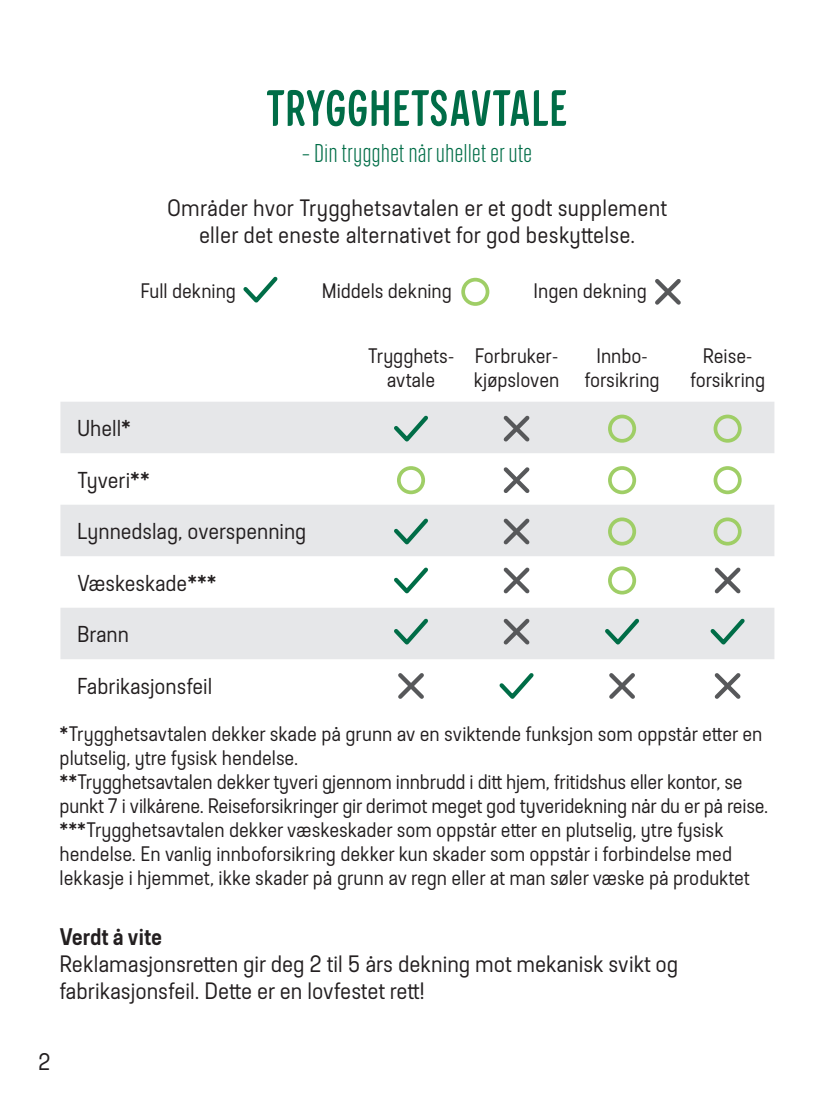
<style>
.page{position:relative;width:834px;height:1106px;background:#fff}
.page>*{position:absolute;margin:0;border:0;box-sizing:border-box;transform-origin:0 0}
.t1{font:51px "Elkjop Headline";letter-spacing:.015em;color:#006d47}
.t2{font:300 24px "Elkjop Condensed";letter-spacing:.025em;color:#006d47}
.t3{font:600 24px "Elkjop Bodytext";color:#231f20}
.t4{font:24px "Elkjop Bodytext";color:#231f20}
.Body_text{font:23.7px/27px "Elkjop Bodytext";color:#231f20}
.Ingress{font:23.7px/27px "Elkjop Bodytext";letter-spacing:.01em;color:#231f20;text-align:center}
.t5{font:23.1px "Elkjop Bodytext";color:#231f20}
.t6{font:21px/24px "Elkjop Bodytext";color:#231f20;text-align:center}
</style>
<div class="page">
<svg style="left:60px;top:402px;width:714px;height:257px;fill:#e6e7e9"></svg>
<div style="left:397px;top:466px;width:28px;height:28px;border:4px solid #9fce66;border-radius:50%"></div>
<div style="left:608px;top:466px;width:28px;height:28px;border:4px solid #9fce66;border-radius:50%"></div>
<div style="left:608px;top:414px;width:28px;height:28px;border:4px solid #9fce66;border-radius:50%"></div>
<div style="left:713px;top:466px;width:28px;height:28px;border:4px solid #9fce66;border-radius:50%"></div>
<div style="left:608px;top:517px;width:28px;height:28px;border:4px solid #9fce66;border-radius:50%"></div>
<div style="left:713px;top:517px;width:28px;height:28px;border:4px solid #9fce66;border-radius:50%"></div>
<div style="left:608px;top:566px;width:28px;height:28px;border:4px solid #9fce66;border-radius:50%"></div>
<div style="left:713px;top:414px;width:28px;height:28px;border:4px solid #9fce66;border-radius:50%"></div>
<svg style="left:243px;top:276px;width:35px;height:27px"></svg>
<div style="left:461px;top:278px;width:28px;height:28px;border:4px solid #9fce66;border-radius:50%"></div>
<svg style="left:655px;top:279px;width:26px;height:26px"></svg>
<svg style="left:499px;top:412px;width:34px;height:33px"></svg>
<svg style="left:499px;top:463px;width:34px;height:34px"></svg>
<svg style="left:499px;top:514px;width:34px;height:34px"></svg>
<svg style="left:499px;top:563px;width:34px;height:34px"></svg>
<svg style="left:710px;top:563px;width:34px;height:34px"></svg>
<svg style="left:499px;top:615px;width:34px;height:33px"></svg>
<svg style="left:398px;top:673px;width:26px;height:26px"></svg>
<svg style="left:609px;top:673px;width:26px;height:26px"></svg>
<svg style="left:714px;top:673px;width:27px;height:26px"></svg>
<svg style="left:390px;top:412px;width:42px;height:34px"></svg>
<svg style="left:390px;top:514px;width:42px;height:34px"></svg>
<svg style="left:390px;top:563px;width:42px;height:34px"></svg>
<svg style="left:390px;top:615px;width:42px;height:34px"></svg>
<svg style="left:601px;top:615px;width:42px;height:34px"></svg>
<svg style="left:706px;top:615px;width:42px;height:34px"></svg>
<svg style="left:499px;top:673px;width:35px;height:26px"></svg>
<p class="t1" style="left:267px;top:81px;width:302px">TRYGGHETSAVTALE</p>
<p class="t2" style="left:302px;top:140px;width:231px">– Din trygghet når uhellet er ute</p>
<p class="Ingress" style="left:167px;top:195px;width:501px">Områder hvor Trygghetsavtalen er et godt supplement eller det eneste alternativet for god beskyttelse.</p>
<p class="t6" style="left:140px;top:279px;width:97px">Full dekning</p>
<p class="t6" style="left:322px;top:279px;width:132px">Middels dekning</p>
<p class="t6" style="left:533px;top:279px;width:115px">Ingen dekning</p>
<p class="t5" style="left:77px;top:415px;width:55px">Uhell*</p>
<p class="t5" style="left:77px;top:467px;width:74px">Tyveri**</p>
<p class="t5" style="left:77px;top:518px;width:231px">Lynnedslag, overspenning</p>
<p class="t5" style="left:77px;top:570px;width:141px">Væskeskade***</p>
<p class="t5" style="left:77px;top:621px;width:53px">Brann</p>
<p class="t5" style="left:77px;top:673px;width:137px">Fabrikasjonsfeil</p>
<p class="t6" style="left:368px;top:344px;width:88px">Trygghets&shy;avtale</p>
<p class="t6" style="left:473px;top:344px;width:87px;text-align:left">Forbruker&shy;kjøpsloven</p>
<p class="t6" style="left:584px;top:344px;width:77px">Innbo&shy;forsikring</p>
<p class="t6" style="left:690px;top:344px;width:77px">Reise&shy;forsikring</p>
<p class="t6" style="left:60px;top:722px;width:710px;text-align:left">*Trygghetsavtalen dekker skade på grunn av en sviktende funksjon som oppstår etter en plutselig, ytre fysisk hendelse.<br>**Trygghetsavtalen dekker tyveri gjennom innbrudd i ditt hjem, fritidshus eller kontor, se punkt 7 i vilkårene. Reiseforsikringer gir derimot meget god tyveridekning når du er på reise. ***Trygghetsavtalen dekker væskeskader som oppstår etter en plutselig, ytre fysisk hendelse. En vanlig innboforsikring dekker kun skader som oppstår i forbindelse med lekkasje i hjemmet, ikke skader på grunn av regn eller at man søler væske på produktet</p>
<h3 class="t3" style="left:60px;top:923px;width:104px">Verdt å vite</h3>
<p class="Body_text" style="left:60px;top:951px;width:620px">Reklamasjonsretten gir deg 2 til 5 års dekning mot mekanisk svikt og fabrikasjonsfeil. Dette er en lovfestet rett!</p>
<p class="t4" style="left:38px;top:1048px;width:14px">2</p>
</div>
